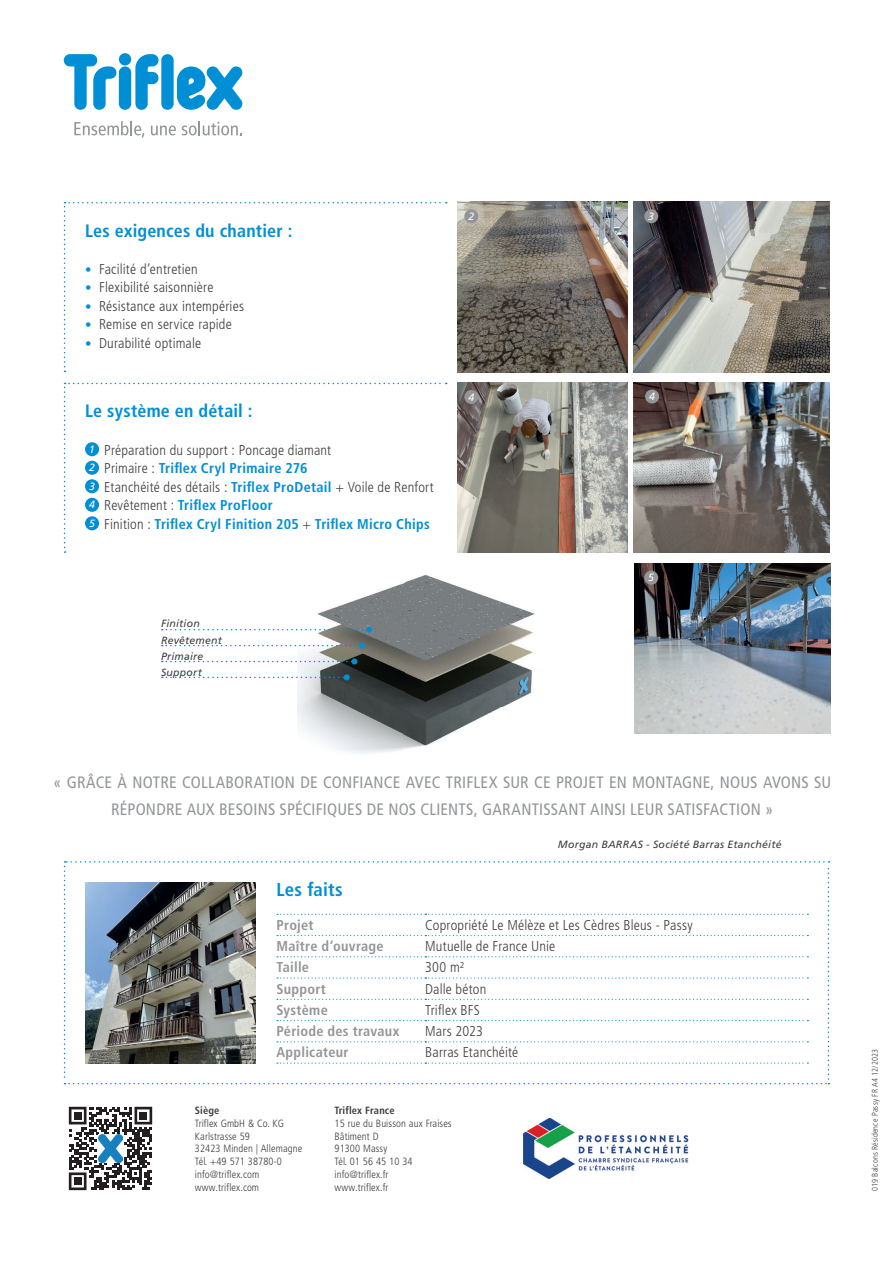
<style>
.page{position:relative;width:893px;height:1263px;background:#fff}
.page>*{position:absolute;margin:0;border:0;box-sizing:border-box;transform-origin:0 0}
.t1{font:700 condensed 18.75px "Frutiger LT Pro";letter-spacing:.01em;color:#008fd5}
.t2{font:700 condensed 18px "Frutiger LT Pro";letter-spacing:.01em;color:#008fd5}
.t3{font:condensed 16.5px/26.4px "Frutiger LT Pro";letter-spacing:.01em;color:#939598;text-align:center}
.t4{font:300 condensed 14.25px/18.5px "Frutiger LT Pro";letter-spacing:.015em;color:#3e3e3f}
.t5{font:700 condensed 14.25px "Frutiger LT Pro";letter-spacing:.02em;color:#939598}
.t6{font:300 condensed 10.5px/12.8px "Frutiger LT Pro";letter-spacing:.01em;color:#3e3e3f}
.t7{font:italic 10.5px "Frutiger LT Pro";letter-spacing:.02em;color:#3e3e3f}
.t8{font:700 condensed 10.5px "Frutiger LT Pro";letter-spacing:.01em;color:#3e3e3f}
.t9{font:italic 10.5px "Frutiger LT Pro";color:#fff}
.t10{font:300 condensed 8.25px "Frutiger LT Pro";letter-spacing:.025em;color:#3e3e3f}
.s1{font-size:12.9px;color:#008fd5}
.s2{font-weight:400;font-style:italic;font-stretch:normal;font-size:10.5px;color:#fff}
.s3{font-weight:700;color:#008fd5}
</style>
<div class="page">
<svg style="left:64px;top:54px;width:52px;height:56px"></svg>
<div style="left:119px;top:66px;width:12px;height:44px;background:#008fd5;border-radius:6px"></div>
<div style="left:119px;top:53px;width:12px;height:12px;background:#008fd5;border-radius:50%"></div>
<svg style="left:135px;top:54px;width:24px;height:56px"></svg>
<svg style="left:177px;top:66px;width:65px;height:44px"></svg>
<div style="left:161px;top:54px;width:13px;height:56px;background:#008fd5;border-radius:6px"></div>
<svg style="left:74px;top:121px;width:70px;height:17px"></svg>
<svg style="left:151px;top:125px;width:25px;height:10px"></svg>
<svg style="left:182px;top:121px;width:60px;height:14px"></svg>
<img style="left:298px;top:575px;width:237px;height:179px">
<svg style="left:64px;top:861px;width:765px;height:223px"></svg>
<img style="left:85px;top:882px;width:170px;height:181px">
<svg style="left:64px;top:202px;width:383px;height:170px"></svg>
<img style="left:457px;top:383px;width:170px;height:170px">
<img style="left:634px;top:383px;width:195px;height:170px">
<svg style="left:64px;top:383px;width:383px;height:170px"></svg>
<img style="left:634px;top:563px;width:196px;height:170px">
<svg style="left:162px;top:674px;width:188px;height:6px"></svg>
<svg style="left:162px;top:658px;width:195px;height:6px"></svg>
<svg style="left:162px;top:627px;width:210px;height:6px"></svg>
<svg style="left:162px;top:643px;width:203px;height:6px"></svg>
<img style="left:634px;top:202px;width:195px;height:170px">
<div style="left:644px;top:209px;width:14px;height:14px;background:#939598;border-radius:50%"></div>
<div style="left:464px;top:390px;width:14px;height:14px;background:#939598;border-radius:50%"></div>
<div style="left:645px;top:389px;width:14px;height:15px;background:#939598;border-radius:50%"></div>
<img style="left:523px;top:1118px;width:166px;height:61px">
<svg style="left:69px;top:1107px;width:83px;height:83px"></svg>
<div style="left:74px;top:1112px;width:7px;height:7px;background:#231f20"></div>
<div style="left:140px;top:1112px;width:7px;height:7px;background:#231f20"></div>
<div style="left:74px;top:1177px;width:7px;height:8px;background:#231f20"></div>
<img style="left:99px;top:1134px;width:23px;height:28px">
<img style="left:457px;top:202px;width:170px;height:170px">
<div style="left:464px;top:209px;width:14px;height:14px;background:#939598;border-radius:50%"></div>
<div style="left:644px;top:571px;width:14px;height:14px;background:#939598;border-radius:50%"></div>
<p class="t2" style="left:85px;top:220px;width:209px">Les exigences du chantier :</p>
<p class="t4" style="left:85px;top:260px;width:114px"><span class="s1">•</span> Facilité d’entretien</p>
<p class="t4" style="left:85px;top:278px;width:130px"><span class="s1">•</span> Flexibilité saisonnière</p>
<p class="t4" style="left:85px;top:297px;width:160px"><span class="s1">•</span> Résistance aux intempéries</p>
<p class="t4" style="left:85px;top:315px;width:148px"><span class="s1">•</span> Remise en service rapide</p>
<p class="t4" style="left:85px;top:334px;width:118px"><span class="s1">•</span> Durabilité optimale</p>
<p class="t2" style="left:85px;top:401px;width:169px">Le système en détail :</p>
<p class="t4" style="left:89px;top:440px;width:346px"><span class="s2">1</span> Préparation du support : Poncage diamant<br><span class="s2">2</span> Primaire : <span class="s3">Triflex Cryl Primaire 276<br></span><span class="s2">3</span> Etanchéité des détails : <span class="s3">Triflex ProDetail</span> + Voile de Renfort <span class="s2">4</span> Revêtement : <span class="s3">Triflex ProFloor<br></span><span class="s2">5</span> Finition : <span class="s3">Triflex Cryl Finition 205</span> + <span class="s3">Triflex Micro Chips</span></p>
<p class="t7" style="left:161px;top:617px;width:40px">Finition</p>
<p class="t7" style="left:161px;top:634px;width:62px">Revêtement</p>
<p class="t7" style="left:161px;top:650px;width:44px">Primaire</p>
<p class="t7" style="left:161px;top:666px;width:42px">Support</p>
<p class="t9" style="left:468px;top:210px;width:7px">2</p>
<p class="t9" style="left:648px;top:210px;width:7px">3</p>
<p class="t9" style="left:468px;top:391px;width:7px">4</p>
<p class="t9" style="left:649px;top:390px;width:7px">4</p>
<p class="t9" style="left:648px;top:571px;width:7px">5</p>
<p class="t3" style="left:53px;top:770px;width:780px">« GRÂCE À NOTRE COLLABORATION DE CONFIANCE AVEC TRIFLEX SUR CE PROJET EN MONTAGNE, NOUS AVONS SU<br>RÉPONDRE AUX BESOINS SPÉCIFIQUES DE NOS CLIENTS, GARANTISSANT AINSI LEUR SATISFACTION »</p>
<p class="t7" style="left:558px;top:838px;width:225px">Morgan BARRAS - Société Barras Etanchéité</p>
<h1 class="t1" style="left:276px;top:879px;width:68px">Les faits</h1>
<p class="t5" style="left:276px;top:916px;width:39px">Projet</p>
<p class="t4" style="left:425px;top:916px;width:269px">Copropriété Le Mélèze et Les Cèdres Bleus - Passy</p>
<p class="t5" style="left:276px;top:938px;width:109px">Maître d‘ouvrage</p>
<p class="t4" style="left:425px;top:937px;width:132px">Mutuelle de France Unie</p>
<p class="t5" style="left:276px;top:959px;width:34px">Taille</p>
<p class="t4" style="left:425px;top:958px;width:41px">300 m²</p>
<p class="t5" style="left:276px;top:980px;width:51px">Support</p>
<p class="t4" style="left:425px;top:980px;width:63px">Dalle béton</p>
<p class="t5" style="left:276px;top:1001px;width:53px">Système</p>
<p class="t4" style="left:425px;top:1001px;width:56px">Triflex BFS</p>
<p class="t5" style="left:276px;top:1023px;width:124px">Période des travaux</p>
<p class="t4" style="left:425px;top:1022px;width:59px">Mars 2023</p>
<p class="t5" style="left:276px;top:1044px;width:74px">Applicateur</p>
<p class="t4" style="left:425px;top:1043px;width:95px">Barras Etanchéité</p>
<p class="t8" style="left:195px;top:1104px;width:26px">Siège</p>
<p class="t6" style="left:195px;top:1117px;width:109px">Triflex GmbH &amp; Co. KG<br>Karlstrasse 59<br>32423 Minden | Allemagne<br>Tél. +49 571 38780-0 info@triflex.com www.triflex.com</p>
<p class="t8" style="left:335px;top:1104px;width:62px">Triflex France</p>
<p class="t6" style="left:335px;top:1117px;width:119px">15 rue du Buisson aux Fraises<br>Bâtiment D<br>91300 Massy<br>Tél. 01 56 45 10 34 info@triflex.fr<br>www.triflex.fr</p>
<p class="t10" style="left:870px;top:1191px;width:143px;rotate:-90deg">019 Balcons Résidence Passy FR A4 12/2023</p>
</div>
